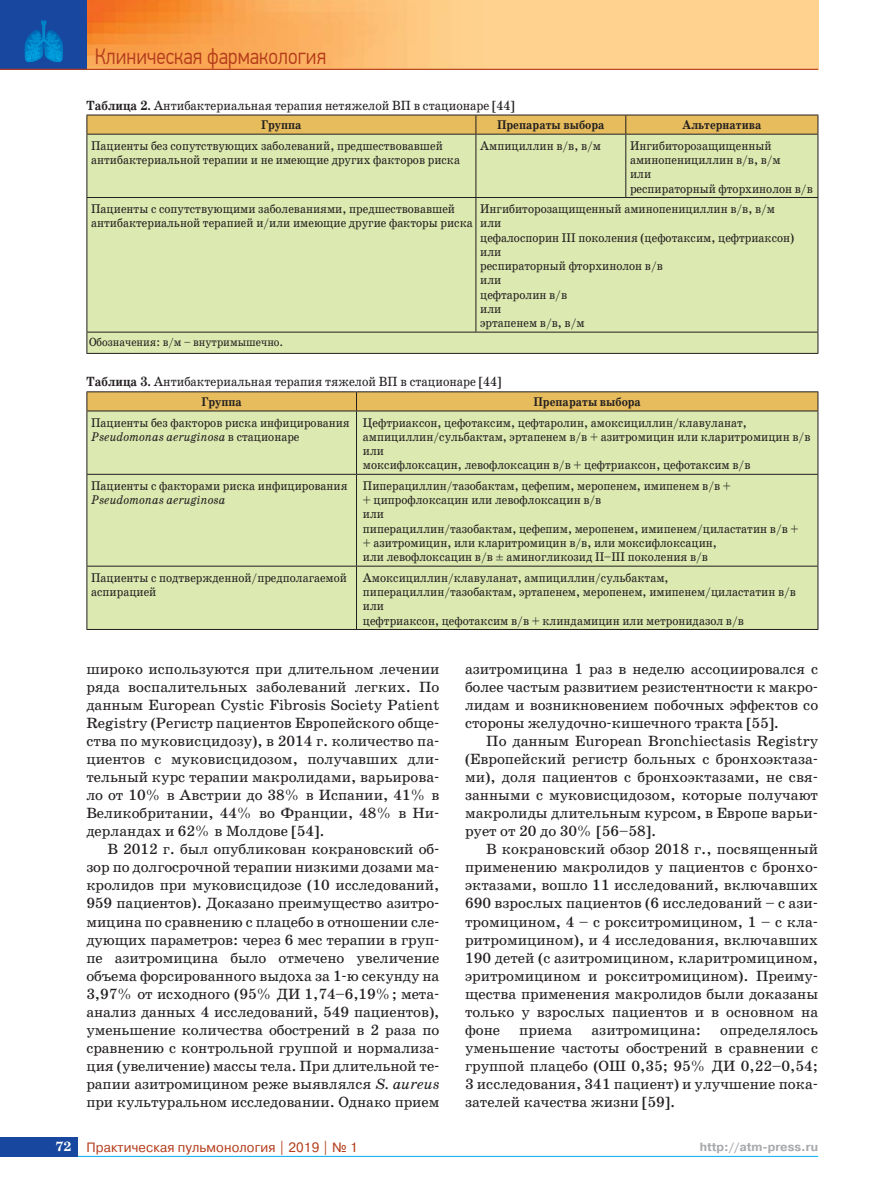
<style>
.page{position:relative;width:896px;height:1194px;background:#fff}
.page>*{position:absolute;margin:0;border:0;box-sizing:border-box;transform-origin:0 0}
.t1{font:300 22.5px "PF Din Text Cond Pro";color:#b43c1a}
.t2{font:15px/18px "School Book AC";color:#231f20;text-align:justify}
.t3{font:13.5px "School Book AC";color:#231f20;scale:.9 1}
.t4{font:13.5px "Pragmatica C";letter-spacing:.01em;color:#b43c1a}
.t5{font:12.75px/14.2px "School Book AC";color:#231f20;scale:.9 1}
.t6{font:700 12.75px "School Book AC";color:#231f20;scale:.9 1}
.t7{font:italic 12.75px "School Book AC";color:#231f20;scale:.9 1}
.t8{font:12px "School Book AC";color:#231f20;scale:.9 1}
.t9{font:700 12px "Pragmatica C";color:#a7a9ac}
.s1{font-weight:700}
.s2{font-style:italic}
.s3{font-family:"School Book AC";font-weight:700;color:#fff}
</style>
<div class="page">
<img style="left:86px;top:0;width:732px;height:69px">
<hr style="left:0;top:1155px;width:818px;height:1px;background:#00aeef">
<div style="left:0;top:0;width:86px;height:69px;background:#17479e"></div>
<hr style="left:0;top:69px;width:818px;height:1px;background:#b43c1a">
<svg style="left:25px;top:20px;width:38px;height:42px"></svg>
<div style="left:0;top:1137px;width:78px;height:19px;background:#17479e"></div>
<div style="left:87px;top:135px;width:730px;height:218px;background:#dce9b0"></div>
<svg style="left:86px;top:115px;width:732px;height:19px;background:#dcb45a"></svg>
<hr style="left:86px;top:134px;width:390px;height:1px;background:#231f20">
<hr style="left:86px;top:134px;width:1px;height:63px;background:#231f20">
<hr style="left:476px;top:134px;width:149px;height:1px;background:#231f20">
<hr style="left:475px;top:134px;width:1px;height:63px;background:#231f20">
<hr style="left:625px;top:134px;width:193px;height:1px;background:#231f20">
<hr style="left:625px;top:134px;width:1px;height:63px;background:#231f20">
<hr style="left:817px;top:134px;width:1px;height:63px;background:#231f20">
<hr style="left:86px;top:197px;width:390px;height:1px;background:#231f20">
<hr style="left:86px;top:198px;width:1px;height:133px;background:#231f20">
<hr style="left:476px;top:197px;width:149px;height:1px;background:#231f20">
<hr style="left:475px;top:198px;width:1px;height:133px;background:#231f20">
<hr style="left:625px;top:197px;width:193px;height:1px;background:#231f20">
<hr style="left:817px;top:198px;width:1px;height:133px;background:#231f20">
<hr style="left:86px;top:331px;width:390px;height:1px;background:#231f20">
<svg style="left:86px;top:332px;width:1px;height:21px"></svg>
<hr style="left:476px;top:331px;width:342px;height:1px;background:#231f20">
<svg style="left:817px;top:332px;width:1px;height:21px"></svg>
<hr style="left:86px;top:353px;width:732px;height:1px;background:#231f20">
<div style="left:87px;top:411px;width:730px;height:218px;background:#dce9b0"></div>
<hr style="left:86px;top:391px;width:270px;height:1px;background:#231f20">
<hr style="left:356px;top:391px;width:462px;height:1px;background:#231f20">
<div style="left:86px;top:392px;width:732px;height:18px;background:#e6bc5d"></div>
<hr style="left:86px;top:410px;width:270px;height:1px;background:#231f20">
<hr style="left:86px;top:411px;width:1px;height:63px;background:#231f20">
<hr style="left:356px;top:410px;width:462px;height:1px;background:#231f20">
<hr style="left:356px;top:411px;width:1px;height:63px;background:#231f20">
<hr style="left:817px;top:411px;width:1px;height:63px;background:#231f20">
<hr style="left:86px;top:474px;width:270px;height:1px;background:#231f20">
<hr style="left:86px;top:474px;width:1px;height:91px;background:#231f20">
<hr style="left:356px;top:474px;width:462px;height:1px;background:#231f20">
<hr style="left:356px;top:474px;width:1px;height:91px;background:#231f20">
<hr style="left:817px;top:474px;width:1px;height:91px;background:#231f20">
<hr style="left:86px;top:565px;width:270px;height:1px;background:#231f20">
<hr style="left:86px;top:566px;width:1px;height:63px;background:#231f20">
<hr style="left:356px;top:565px;width:462px;height:1px;background:#231f20">
<hr style="left:356px;top:566px;width:1px;height:63px;background:#231f20">
<hr style="left:817px;top:566px;width:1px;height:63px;background:#231f20">
<hr style="left:86px;top:629px;width:732px;height:1px;background:#231f20">
<h1 class="t1" style="left:95px;top:47px;width:233px">Клиническая фармакология</h1>
<p class="t3" style="left:87px;top:100px;width:477px"><span class="s1">Таблица 2.</span> Антибактериальная терапия нетяжелой ВП в стационаре [44]</p>
<p class="t6" style="left:261px;top:120px;width:47px">Группа</p>
<p class="t6" style="left:497px;top:120px;width:121px">Препараты выбора</p>
<p class="t6" style="left:682px;top:120px;width:90px">Альтернатива</p>
<p class="t5" style="left:91px;top:139px;width:411px">Пациенты без сопутствующих заболеваний, предшествовавшей антибактериальной терапии и не имеющие других факторов риска</p>
<p class="t5" style="left:480px;top:139px;width:136px">Ампициллин в/в, в/м</p>
<p class="t5" style="left:630px;top:139px;width:204px">Ингибиторозащищенный аминопенициллин в/в, в/м<br>или<br>респираторный фторхинолон в/в</p>
<p class="t5" style="left:91px;top:203px;width:425px">Пациенты с сопутствующими заболеваниями, предшествовавшей антибактериальной терапией и/или имеющие другие факторы риска</p>
<p class="t5" style="left:480px;top:203px;width:350px">Ингибиторозащищенный аминопенициллин в/в, в/м или<br>цефалоспорин III поколения (цефотаксим, цефтриаксон) или<br>респираторный фторхинолон в/в<br>или<br>цефтаролин в/в<br>или<br>эртапенем в/в, в/м</p>
<p class="t8" style="left:89px;top:337px;width:217px">Обозначения: в/м – внутримышечно.</p>
<p class="t3" style="left:87px;top:376px;width:462px"><span class="s1">Таблица 3.</span> Антибактериальная терапия тяжелой ВП в стационаре [44]</p>
<p class="t6" style="left:201px;top:396px;width:47px">Группа</p>
<p class="t6" style="left:533px;top:396px;width:121px">Препараты выбора</p>
<p class="t5" style="left:91px;top:416px;width:289px">Пациенты без факторов риска инфицирования<br><span class="s2">Pseudomonas aeruginosa</span> в стационаре</p>
<p class="t5" style="left:363px;top:416px;width:498px">Цефтриаксон, цефотаксим, цефтаролин, амоксициллин/клавуланат, ампициллин/сульбактам, эртапенем в/в + азитромицин или кларитромицин в/в или<br>моксифлоксацин, левофлоксацин в/в + цефтриаксон, цефотаксим в/в</p>
<p class="t5" style="left:91px;top:479px;width:286px">Пациенты с факторами риска инфицирования</p>
<p class="t7" style="left:91px;top:494px;width:150px">Pseudomonas aeruginosa</p>
<p class="t5" style="left:363px;top:479px;width:485px">Пиперациллин/тазобактам, цефепим, меропенем, имипенем в/в +<br>+ ципрофлоксацин или левофлоксацин в/в<br>или<br>пиперациллин/тазобактам, цефепим, меропенем, имипенем/циластатин в/в + + азитромицин, или кларитромицин в/в, или моксифлоксацин,<br>или левофлоксацин в/в ± аминогликозид II–III поколения в/в</p>
<p class="t5" style="left:91px;top:571px;width:286px">Пациенты с подтвержденной/предполагаемой аспирацией</p>
<p class="t5" style="left:363px;top:571px;width:482px">Амоксициллин/клавуланат, ампициллин/сульбактам, пиперациллин/тазобактам, эртапенем, меропенем, имипенем/циластатин в/в или<br>цефтриаксон, цефотаксим в/в + клиндамицин или метронидазол в/в</p>
<p class="t2" style="left:86px;top:661px;width:354px">широко используются при длительном лечении ряда воспалительных заболеваний легких. По данным European Cystic Fibrosis Society Patient Registry (Регистр пациентов Европейского обще&shy;ства по муковисцидозу), в 2014 г. количество па&shy;циентов с муковисцидозом, получавших дли&shy;тельный курс терапии макролидами, варьирова&shy;ло от 10% в Австрии до 38% в Испании, 41% в Великобритании, 44% во Франции, 48% в Ни&shy;дерландах и 62% в Молдове [54].</p>
<p class="t2" style="left:86px;top:841px;width:354px;text-indent:21px">В 2012 г. был опубликован кокрановский об&shy;зор по долгосрочной терапии низкими дозами ма&shy;кролидов при муковисцидозе (10 исследований, 959 пациентов). Доказано преимущество азитро&shy;мицина по сравнению с плацебо в отношении сле&shy;дующих параметров: через 6 мес терапии в груп&shy;пе азитромицина было отмечено увеличение объема форсированного выдоха за 1-ю секунду на 3,97% от исходного (95% ДИ 1,74–6,19%; мета&shy;анализ данных 4 исследований, 549 пациентов), уменьшение количества обострений в 2 раза по сравнению с контрольной группой и нормализа&shy;ция (увеличение) массы тела. При длительной те&shy;рапии азитромицином реже выявлялся <span class="s2">S. aureus </span>при культуральном исследовании. Однако прием</p>
<p class="t2" style="left:465px;top:661px;width:354px">азитромицина 1 раз в неделю ассоциировался с более частым развитием резистентности к макро&shy;лидам и возникновением побочных эффектов со стороны желудочно-кишечного тракта [55].</p>
<p class="t2" style="left:465px;top:733px;width:354px;text-indent:21px">По данным European Bronchiectasis Registry (Европейский регистр больных с бронхоэктаза&shy;ми), доля пациентов с бронхоэктазами, не свя&shy;занными с муковисцидозом, которые получают макролиды длительным курсом, в Европе варьи&shy;рует от 20 до 30% [56–58].</p>
<p class="t2" style="left:465px;top:841px;width:354px;text-indent:21px">В кокрановский обзор 2018 г., посвященный применению макролидов у пациентов с бронхо&shy;эктазами, вошло 11 исследований, включавших 690 взрослых пациентов (6 исследований – с ази&shy;тромицином, 4 – с рокситромицином, 1 – с кла&shy;ритромицином), и 4 исследования, включавших 190 детей (с азитромицином, кларитромицином, эритромицином и рокситромицином). Преиму&shy;щества применения макролидов были доказаны только у взрослых пациентов и в основном на фоне</p>
<p class="t2" style="left:519px;top:1021px;width:54px">приема</p>
<p class="t2" style="left:591px;top:1021px;width:111px">азитромицина:</p>
<p class="t2" style="left:465px;top:1021px;width:354px;text-indent:255px">определялось уменьшение частоты обострений в сравнении с группой плацебо (ОШ 0,35; 95% ДИ 0,22–0,54; 3 исследования, 341 пациент) и улучшение пока&shy;зателей качества жизни [59].</p>
<p class="t4" style="left:56px;top:1142px;width:303px"><span class="s3">72</span> Практическая пульмонология | 2019 | № 1</p>
<p class="t9" style="left:699px;top:1141px;width:120px">http://atm-press.ru</p>
</div>
